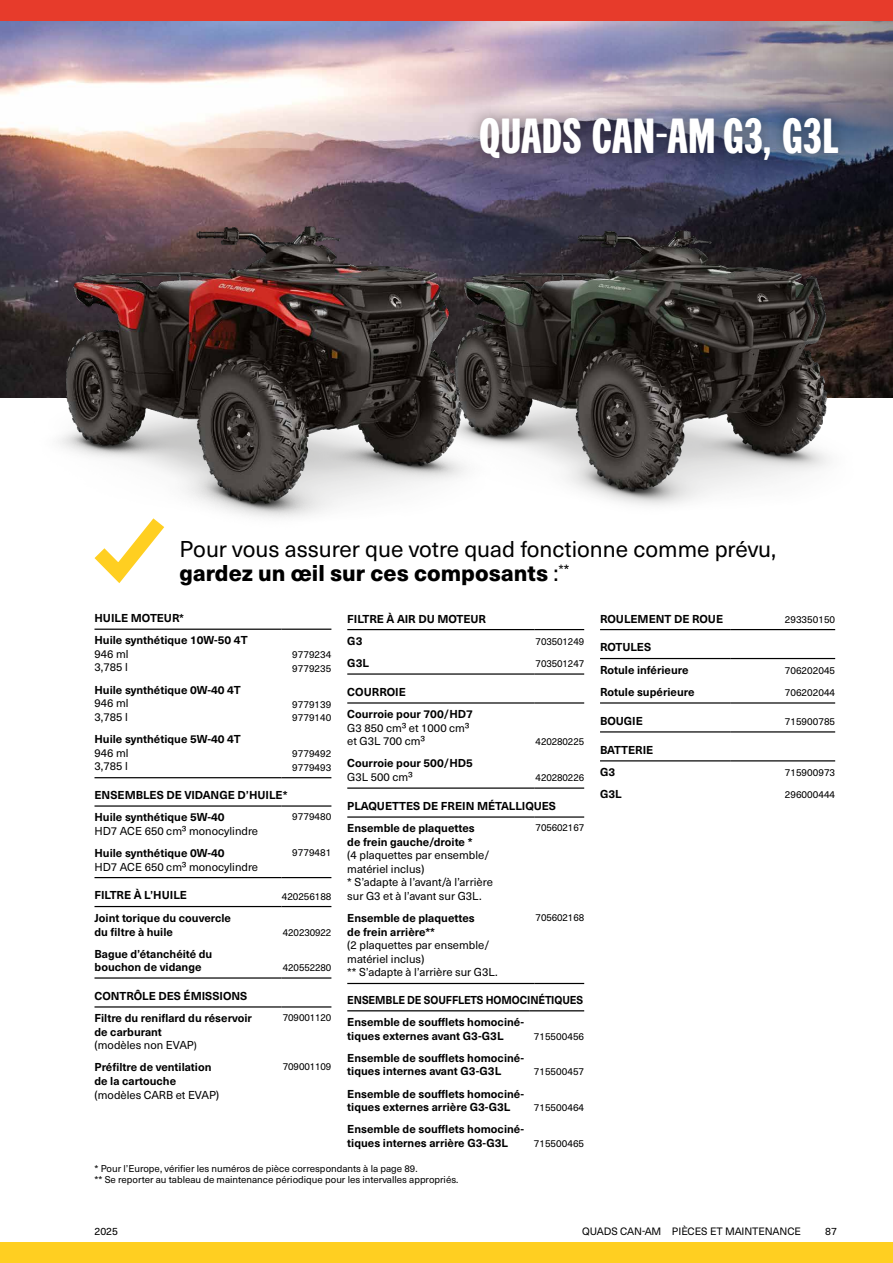
<style>
.page{position:relative;width:893px;height:1263px;background:#fff}
.page>*{position:absolute;margin:0;border:0;box-sizing:border-box;transform-origin:0 0}
.t1{font:700 48px "Can Am Gothic";letter-spacing:.01em;color:#fff}
.t2{font:22.5px/24px "Neue Haas Unica W1 G";color:#000}
.t3{font:700 11.25px/13.5px "Neue Haas Unica W1 G";color:#000}
.t4{font:11.25px/13.5px "Neue Haas Unica W1 G";color:#000}
.t5{font:700 11.25px/22.2px "Neue Haas Unica W1 G";color:#000;scale:.94 1}
.t6{font:10.5px "Neue Haas Unica W1 G";letter-spacing:-.015em;color:#000}
.t7{font:9.9px/13.5px "Neue Haas Unica W1 G";color:#000}
.t8{font:9.75px/10.5px "Neue Haas Unica W1 G";color:#000}
.s1{font-weight:800}
.s2{font-weight:700}
.s3{font-size:10.2px}
</style>
<div class="page">
<img style="left:0;top:20px;width:568px;height:61px">
<svg style="left:568px;top:20px;width:325px;height:377px;background:#857d8b"></svg>
<img style="left:583px;top:109px;width:284px;height:396px">
<img style="left:0;top:81px;width:583px;height:437px">
<svg style="left:80px;top:503px;width:98px;height:80px"></svg>
<div style="left:464px;top:101px;width:389px;height:74px;background:#000;opacity:.5"></div>
<hr style="left:94px;top:906px;width:187px;height:1px;background:#000">
<hr style="left:281px;top:906px;width:50px;height:1px;background:#000">
<hr style="left:94px;top:977px;width:187px;height:2px;background:#000">
<hr style="left:281px;top:977px;width:50px;height:2px;background:#000">
<hr style="left:94px;top:877px;width:187px;height:1px;background:#000">
<hr style="left:94px;top:629px;width:187px;height:1px;background:#000">
<hr style="left:281px;top:629px;width:50px;height:1px;background:#000">
<hr style="left:94px;top:1006px;width:187px;height:1px;background:#000">
<hr style="left:281px;top:1006px;width:50px;height:1px;background:#000">
<hr style="left:281px;top:877px;width:50px;height:1px;background:#000">
<hr style="left:94px;top:777px;width:187px;height:1px;background:#000">
<hr style="left:281px;top:777px;width:50px;height:1px;background:#000">
<hr style="left:94px;top:805px;width:187px;height:2px;background:#000">
<hr style="left:281px;top:805px;width:50px;height:2px;background:#000">
<hr style="left:347px;top:673px;width:187px;height:2px;background:#000">
<hr style="left:347px;top:629px;width:187px;height:1px;background:#000">
<hr style="left:534px;top:629px;width:50px;height:1px;background:#000">
<hr style="left:347px;top:702px;width:187px;height:2px;background:#000">
<hr style="left:534px;top:673px;width:50px;height:2px;background:#000">
<hr style="left:534px;top:702px;width:50px;height:2px;background:#000">
<hr style="left:347px;top:983px;width:187px;height:1px;background:#000">
<hr style="left:534px;top:983px;width:50px;height:1px;background:#000">
<hr style="left:347px;top:787px;width:187px;height:2px;background:#000">
<hr style="left:534px;top:787px;width:50px;height:2px;background:#000">
<hr style="left:347px;top:816px;width:187px;height:2px;background:#000">
<hr style="left:534px;top:816px;width:50px;height:2px;background:#000">
<hr style="left:347px;top:1010px;width:183px;height:1px;background:#000">
<hr style="left:530px;top:1010px;width:54px;height:1px;background:#000">
<hr style="left:600px;top:629px;width:130px;height:1px;background:#000">
<hr style="left:730px;top:629px;width:105px;height:1px;background:#000">
<hr style="left:600px;top:658px;width:130px;height:1px;background:#000">
<hr style="left:730px;top:658px;width:105px;height:1px;background:#000">
<hr style="left:600px;top:702px;width:130px;height:2px;background:#000">
<hr style="left:730px;top:702px;width:105px;height:2px;background:#000">
<hr style="left:600px;top:731px;width:130px;height:1px;background:#000">
<hr style="left:730px;top:731px;width:105px;height:1px;background:#000">
<hr style="left:600px;top:760px;width:130px;height:1px;background:#000">
<hr style="left:730px;top:760px;width:105px;height:1px;background:#000">
<div style="left:0;top:0;width:893px;height:20px;background:#e73b2b"></div>
<div style="left:0;top:1243px;width:893px;height:20px;background:#ffcf21"></div>
<h1 class="t1" style="left:479px;top:104px;width:361px">QUADS CAN-AM G3, G3L</h1>
<h2 class="t2" style="left:180px;top:536px;width:598px">Pour vous assurer que votre quad fonctionne comme prévu, <span class="s1">gardez un œil sur ces composants</span> :<sup>*</sup><sup>*</sup></h2>
<p class="t3" style="left:94px;top:607px;width:155px;line-height:21.9px">HUILE MOTEUR*<br>Huile synthétique 10W-50 4T</p>
<p class="t4" style="left:94px;top:646px;width:36px">946 ml<br>3,785 l</p>
<p class="t7" style="left:292px;top:647px;width:41px">9779234<br>9779235</p>
<p class="t3" style="left:94px;top:682px;width:148px">Huile synthétique 0W-40 4T</p>
<p class="t4" style="left:94px;top:696px;width:36px">946 ml<br>3,785 l</p>
<p class="t7" style="left:292px;top:697px;width:41px">9779139<br>9779140</p>
<p class="t3" style="left:94px;top:732px;width:148px">Huile synthétique 5W-40 4T</p>
<p class="t4" style="left:94px;top:745px;width:36px">946 ml<br>3,785 l</p>
<p class="t7" style="left:292px;top:746px;width:41px">9779492<br>9779493</p>
<p class="t3" style="left:94px;top:783px;width:195px;line-height:21.9px">ENSEMBLES DE VIDANGE D’HUILE*<br>Huile synthétique 5W-40</p>
<p class="t4" style="left:94px;top:823px;width:165px">HD7 ACE 650 cm³ monocylindre</p>
<p class="t7" style="left:292px;top:809px;width:41px">9779480</p>
<p class="t3" style="left:94px;top:845px;width:132px">Huile synthétique 0W-40</p>
<p class="t4" style="left:94px;top:859px;width:165px">HD7 ACE 650 cm³ monocylindre</p>
<p class="t7" style="left:292px;top:845px;width:41px">9779481</p>
<p class="t3" style="left:94px;top:888px;width:94px">FILTRE À L’HUILE</p>
<p class="t7" style="left:282px;top:889px;width:51px">420256188</p>
<p class="t3" style="left:94px;top:910px;width:138px">Joint torique du couvercle du filtre à huile</p>
<p class="t7" style="left:283px;top:925px;width:50px">420230922</p>
<p class="t3" style="left:94px;top:946px;width:119px">Bague d’étanchéité du bouchon de vidange</p>
<p class="t3" style="left:94px;top:984px;width:159px;line-height:21.9px">CONTRÔLE DES ÉMISSIONS<br>Filtre du reniflard du réservoir</p>
<p class="t4" style="left:94px;top:1024px;width:104px"><span class="s2">de carburant </span>(modèles non EVAP<span class="s3">)</span></p>
<p class="t3" style="left:94px;top:1060px;width:119px">Préfiltre de ventilation de la cartouche</p>
<p class="t4" style="left:94px;top:1087px;width:126px">(modèles CARB et EVAP)</p>
<p class="t7" style="left:283px;top:960px;width:50px">420552280</p>
<p class="t7" style="left:283px;top:1010px;width:50px">709001120</p>
<p class="t7" style="left:283px;top:1060px;width:50px">709001109</p>
<p class="t3" style="left:347px;top:607px;width:140px;line-height:22.2px">FILTRE À AIR DU MOTEUR<br>G3</p>
<p class="t7" style="left:536px;top:634px;width:50px">703501249</p>
<p class="t3" style="left:347px;top:655px;width:23px">G3L</p>
<p class="t7" style="left:536px;top:656px;width:50px">703501247</p>
<p class="t3" style="left:347px;top:680px;width:127px;line-height:22.2px">COURROIE<br>Courroie pour 700/HD7</p>
<p class="t4" style="left:347px;top:720px;width:124px">G3 850 cm³ et 1000 cm³ et G3L 700 cm³</p>
<p class="t7" style="left:536px;top:734px;width:50px">420280225</p>
<p class="t3" style="left:347px;top:756px;width:127px">Courroie pour 500/HD5</p>
<p class="t4" style="left:347px;top:770px;width:67px">G3L 500 cm³</p>
<p class="t7" style="left:536px;top:770px;width:50px">420280226</p>
<p class="t3" style="left:347px;top:794px;width:210px;line-height:22.2px">PLAQUETTES DE FREIN MÉTALLIQUES<br>Ensemble de plaquettes</p>
<p class="t3" style="left:347px;top:834px;width:127px">de frein gauche/droite *</p>
<p class="t4" style="left:347px;top:848px;width:147px">(4 plaquettes par ensemble/ matériel inclus)<br>* S’adapte à l’avant/à l’arrière sur G3 et à l’avant sur G3L.</p>
<p class="t7" style="left:536px;top:820px;width:50px">705602167</p>
<p class="t3" style="left:347px;top:911px;width:129px">Ensemble de plaquettes de frein arrière**</p>
<p class="t4" style="left:347px;top:938px;width:152px">(2 plaquettes par ensemble/ matériel inclus)<br>** S’adapte à l’arrière sur G3L.</p>
<p class="t7" style="left:536px;top:910px;width:50px">705602168</p>
<p class="t5" style="left:347px;top:988px;width:252px">ENSEMBLE DE SOUFFLETS HOMOCINÉTIQUES<br>Ensemble de soufflets homociné-</p>
<p class="t3" style="left:347px;top:1028px;width:158px">tiques externes avant G3-G3L</p>
<p class="t7" style="left:534px;top:1029px;width:52px">715500456</p>
<p class="t3" style="left:347px;top:1050px;width:178px">Ensemble de soufflets homociné&shy;tiques internes avant G3-G3L</p>
<p class="t7" style="left:534px;top:1064px;width:52px">715500457</p>
<p class="t3" style="left:347px;top:1086px;width:178px">Ensemble de soufflets homociné&shy;tiques externes arrière G3-G3L</p>
<p class="t3" style="left:347px;top:1122px;width:178px">Ensemble de soufflets homociné&shy;tiques internes arrière G3-G3L</p>
<p class="t7" style="left:534px;top:1100px;width:52px">715500464</p>
<p class="t7" style="left:534px;top:1136px;width:52px">715500465</p>
<p class="t8" style="left:94px;top:1163px;width:365px">* Pour l’Europe, vérifier les numéros de pièce correspondants à la page 89.<br>** Se reporter au tableau de maintenance périodique pour les intervalles appropriés.</p>
<p class="t3" style="left:600px;top:611px;width:125px">ROULEMENT DE ROUE</p>
<p class="t7" style="left:785px;top:612px;width:52px">293350150</p>
<p class="t3" style="left:600px;top:636px;width:90px;line-height:22.2px">ROTULES<br>Rotule inférieure</p>
<p class="t7" style="left:785px;top:663px;width:52px">706202045</p>
<p class="t3" style="left:600px;top:684px;width:96px">Rotule supérieure</p>
<p class="t7" style="left:785px;top:685px;width:52px">706202044</p>
<p class="t3" style="left:600px;top:713px;width:44px">BOUGIE</p>
<p class="t7" style="left:785px;top:714px;width:52px">715900785</p>
<p class="t3" style="left:600px;top:738px;width:55px;line-height:22.2px">BATTERIE<br>G3</p>
<p class="t7" style="left:785px;top:765px;width:52px">715900973</p>
<p class="t3" style="left:600px;top:787px;width:23px">G3L</p>
<p class="t7" style="left:785px;top:787px;width:52px">296000444</p>
<p class="t6" style="left:94px;top:1223px;width:25px">2025</p>
<p class="t6" style="left:582px;top:1223px;width:220px">QUADS CAN-AM PIÈCES ET MAINTENANCE</p>
<p class="t6" style="left:825px;top:1223px;width:13px">87</p>
</div>
